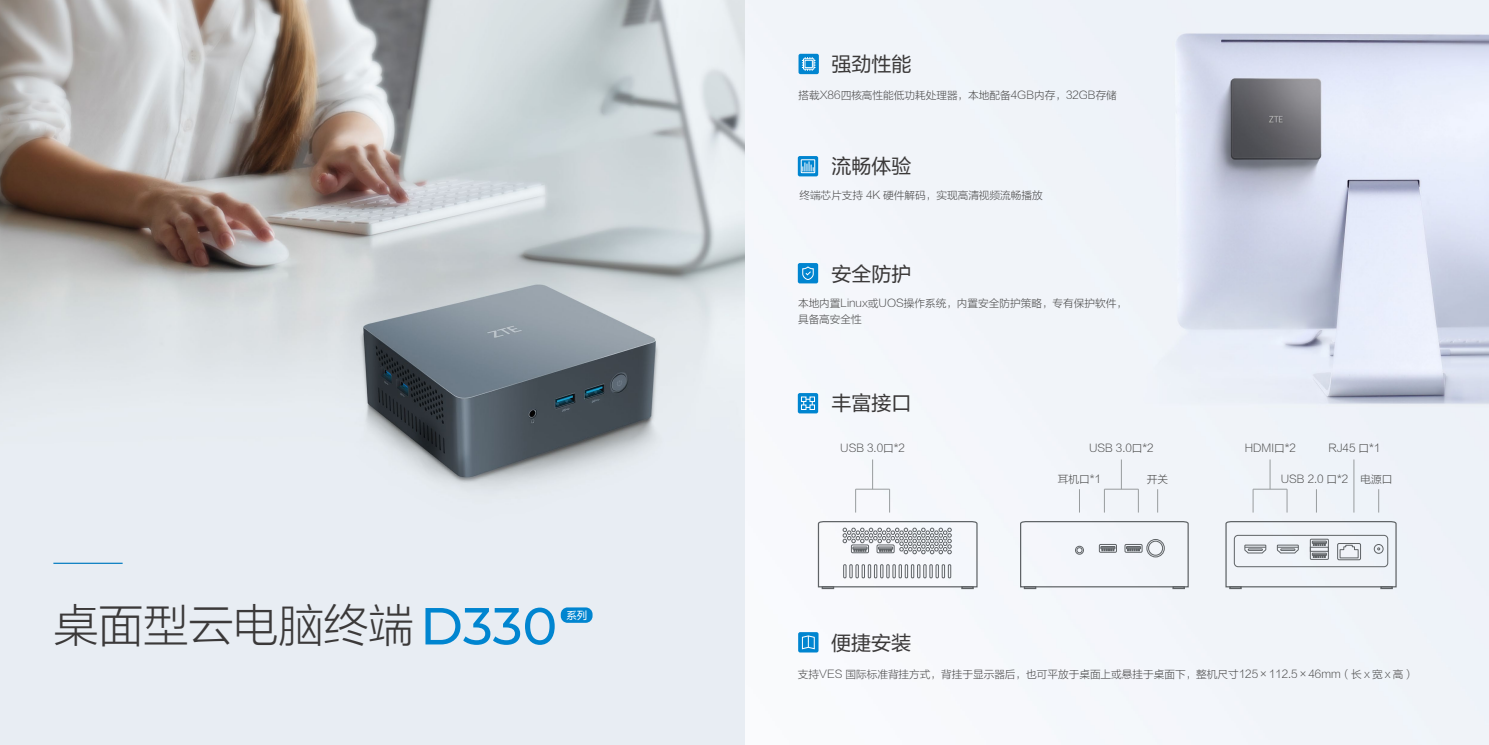
<style>
.page{position:relative;width:1489px;height:745px;background:#fff}
.page>*{position:absolute;margin:0;border:0;box-sizing:border-box;transform-origin:0 0}
.t1{font:45px "FZLTXHJW GB1 0";color:#3b3939}
.t2{font:20px "FZLTHJW GB1 0";color:#3b3939}
.t3{font:10.62px/16.2px "FZLTXHJW GB1 0";color:#484848}
.t4{font:10.5px "FZLTHJW GB1 0";color:#fff}
.s1{font-family:"Montserrat";font-weight:500;font-size:52px;color:#0085d0}
</style>
<div class="page">
<img style="left:0;top:0;width:1488px;height:744px">
<div style="left:560px;top:607px;width:32px;height:15px;background:#0085d0;border-radius:7px"></div>
<svg style="left:1079px;top:489px;width:1px;height:23px"></svg>
<svg style="left:1157px;top:489px;width:1px;height:23px"></svg>
<svg style="left:1316px;top:489px;width:1px;height:23px"></svg>
<hr style="left:1121px;top:459px;width:1px;height:30px;background:#989c9e">
<svg style="left:1104px;top:489px;width:1px;height:23px"></svg>
<hr style="left:1104px;top:488px;width:34px;height:1px;background:#989c9e">
<svg style="left:1138px;top:489px;width:1px;height:23px"></svg>
<hr style="left:1269px;top:459px;width:1px;height:30px;background:#989c9e">
<hr style="left:1353px;top:459px;width:1px;height:53px;background:#989c9e">
<svg style="left:1252px;top:489px;width:1px;height:23px"></svg>
<hr style="left:1252px;top:488px;width:34px;height:1px;background:#989c9e">
<svg style="left:1286px;top:489px;width:1px;height:23px"></svg>
<hr style="left:872px;top:459px;width:1px;height:30px;background:#989c9e">
<svg style="left:855px;top:489px;width:1px;height:23px"></svg>
<hr style="left:855px;top:488px;width:34px;height:1px;background:#989c9e">
<svg style="left:889px;top:489px;width:1px;height:23px"></svg>
<div style="left:798px;top:54px;width:20px;height:20px;background:#0085d0;border-radius:2px"></div>
<svg style="left:797px;top:156px;width:21px;height:20px"></svg>
<div style="left:797px;top:263px;width:21px;height:20px;background:#0085d0;border-radius:2px"></div>
<div style="left:797px;top:393px;width:21px;height:20px;background:#0085d0;border-radius:2px"></div>
<svg style="left:798px;top:631px;width:20px;height:21px"></svg>
<svg style="left:801px;top:57px;width:14px;height:14px"></svg>
<div style="left:800px;top:159px;width:15px;height:14px;border:1px solid #fff"></div>
<svg style="left:802px;top:161px;width:11px;height:10px"></svg>
<svg style="left:802px;top:266px;width:12px;height:14px"></svg>
<svg style="left:801px;top:396px;width:13px;height:13px"></svg>
<svg style="left:801px;top:634px;width:14px;height:15px"></svg>
<hr style="left:53px;top:562px;width:70px;height:1px;background:#097ec2">
<svg style="left:1019px;top:520px;width:170px;height:68px"></svg>
<svg style="left:1224px;top:520px;width:173px;height:68px"></svg>
<svg style="left:817px;top:520px;width:161px;height:68px"></svg>
<svg style="left:1378px;top:489px;width:1px;height:23px"></svg>
<h1 class="t1" style="left:53px;top:600px;width:505px">桌面型云电脑终端<span class="s1">D330</span></h1>
<p class="t4" style="left:566px;top:609px;width:23px">系列</p>
<h2 class="t2" style="left:831px;top:53px;width:81px">强劲性能</h2>
<p class="t3" style="left:798px;top:87px;width:320px">搭载X86四核高性能低功耗处理器，本地配备4GB内存，32GB存储</p>
<h2 class="t2" style="left:831px;top:155px;width:81px">流畅体验</h2>
<p class="t3" style="left:799px;top:187px;width:245px">终端芯片支持 4K 硬件解码，实现高清视频流畅播放</p>
<h2 class="t2" style="left:831px;top:262px;width:81px">安全防护</h2>
<p class="t3" style="left:798px;top:295px;width:330px">本地内置Linux或UOS操作系统，内置安全防护策略，专有保护软件，具备高安全性</p>
<h2 class="t2" style="left:831px;top:392px;width:81px">丰富接口</h2>
<p class="t3" style="left:840px;top:440px;width:66px">USB 3.0口*2</p>
<p class="t3" style="left:1244px;top:440px;width:52px">HDMI口*2</p>
<p class="t3" style="left:1088px;top:440px;width:66px">USB 3.0口*2</p>
<p class="t3" style="left:1146px;top:471px;width:23px">开关</p>
<p class="t3" style="left:1280px;top:471px;width:69px">USB 2.0 口*2</p>
<p class="t3" style="left:1328px;top:440px;width:53px">RJ45 口*1</p>
<p class="t3" style="left:1057px;top:471px;width:45px">耳机口*1</p>
<p class="t3" style="left:1360px;top:471px;width:33px">电源口</p>
<h2 class="t2" style="left:831px;top:631px;width:81px">便捷安装</h2>
<p class="t3" style="left:797px;top:666px;width:617px">支持VES 国际标准背挂方式，背挂于显示器后，也可平放于桌面上或悬挂于桌面下，整机尺寸125×112.5×46mm（长 x 宽 x 高）</p>
</div>
